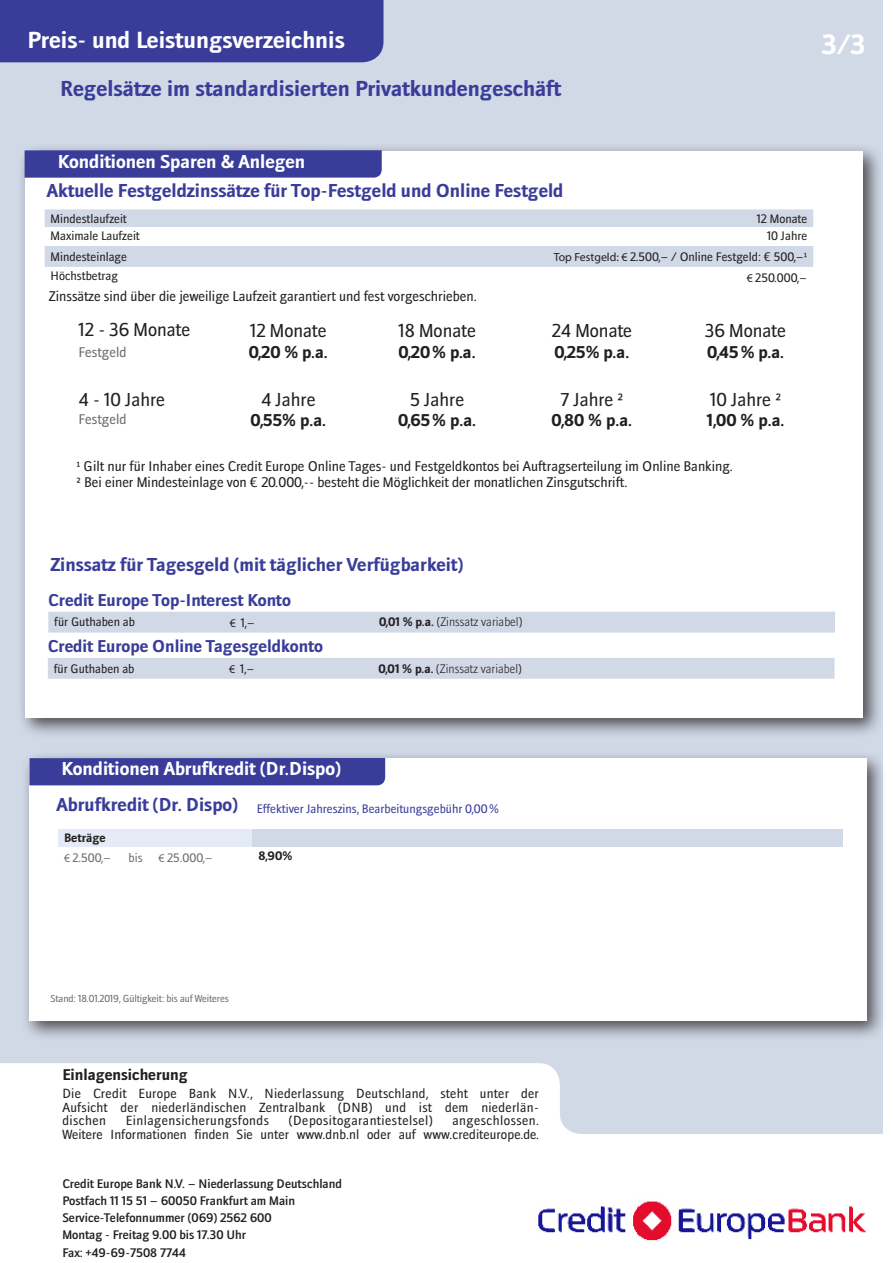
<style>
.page{position:relative;width:893px;height:1263px;background:#fff}
.page>*{position:absolute;margin:0;border:0;box-sizing:border-box;transform-origin:0 0}
.t1{font:700 27px "Doradani Rg";color:#fff}
.t2{font:700 22.5px "Doradani Rg";color:#fff}
.t3{font:700 21px "Doradani Rg";color:#393d99}
.t4{font:700 18px "Doradani Rg";color:#393d99}
.t5{font:18px "Doradani Rg";color:#231f20}
.t6{font:700 18px "Doradani Rg";color:#fff}
.t7{font:700 16.5px "Doradani Rg";color:#231f20}
.t8{font:700 16.5px "Doradani Rg";color:#393d99}
.t9{font:700 15px "Doradani Rg";color:#231f20}
.t10{font:13.5px "Doradani Rg";color:#231f20}
.t11{font:13.5px "Doradani Rg";color:#6c6d70}
.t12{font:12.75px/13.5px "Doradani Rg";letter-spacing:.02em;color:#231f20;text-align:justify}
.t13{font:12px/17.2px "Doradani Sb";color:#231f20}
.t14{font:11.85px "Doradani Rg";color:#231f20}
.t15{font:11.85px "Doradani Lt";color:#231f20}
.t16{font:11.85px "Doradani Rg";color:#393d99}
.t17{font:11.85px "Doradani Rg";color:#6c6d70}
.t18{font:700 11.85px "Doradani Rg";color:#231f20}
.t19{font:9.75px "Doradani Rg";letter-spacing:-.01em;color:#6c6d70}
.s1{font-family:"Myriad Pro"}
.s2{font-family:"Doradani Rg";font-weight:700}
</style>
<div class="page">
<div style="left:0;top:0;width:882px;height:1263px;background:#d1d9e7"></div>
<div style="left:0;top:0;width:384px;height:62px;background:#393d99"></div>
<svg style="left:0;top:1063px;width:883px;height:200px;fill:#fff"></svg>
<img style="left:509px;top:1165px;width:374px;height:98px">
<div style="left:17px;top:143px;width:867px;height:595px;background:#231f20;opacity:.75"></div>
<div style="left:25px;top:151px;width:838px;height:567px;background:#fff"></div>
<div style="left:48px;top:612px;width:787px;height:21px;background:#d1d9e7"></div>
<svg style="left:45px;top:209px;width:768px;height:58px"></svg>
<svg style="left:25px;top:150px;width:357px;height:28px;background:#3d419b"></svg>
<div style="left:21px;top:750px;width:866px;height:291px;background:#231f20;opacity:.75"></div>
<div style="left:29px;top:758px;width:837px;height:262px;background:#fff"></div>
<div style="left:58px;top:829px;width:195px;height:18px;background:#e4ebf6"></div>
<div style="left:253px;top:829px;width:590px;height:18px;background:#d1d9e7"></div>
<div style="left:29px;top:758px;width:356px;height:27px;background:#393d99"></div>
<div style="left:48px;top:658px;width:786px;height:21px;background:#d1d9e7"></div>
<p class="t2" style="left:28px;top:27px;width:319px">Preis- und Leistungsverzeichnis</p>
<p class="t1" style="left:822px;top:29px;width:46px">3/3</p>
<p class="t3" style="left:60px;top:77px;width:503px">Regelsätze im standardisierten Privatkundengeschäft</p>
<p class="t6" style="left:58px;top:151px;width:249px">Konditionen Sparen &amp; Anlegen</p>
<p class="t4" style="left:47px;top:180px;width:518px">Aktuelle Festgeldzinssätze für Top-Festgeld und Online Festgeld</p>
<p class="t14" style="left:51px;top:211px;width:78px">Mindestlaufzeit</p>
<p class="t14" style="left:757px;top:211px;width:52px">12 Monate</p>
<p class="t14" style="left:51px;top:229px;width:91px">Maximale Laufzeit</p>
<p class="t14" style="left:767px;top:229px;width:42px">10 Jahre</p>
<p class="t14" style="left:51px;top:250px;width:78px">Mindesteinlage</p>
<p class="t14" style="left:554px;top:250px;width:255px"><span class="s1">Top Festgeld: €</span> 2.500,– / Online Festgeld: € 500,–¹</p>
<p class="t14" style="left:51px;top:269px;width:69px">Höchstbetrag</p>
<p class="t14" style="left:747px;top:271px;width:62px"><span class="s1">€</span> 250.000,–</p>
<p class="t10" style="left:49px;top:288px;width:429px">Zinssätze sind über die jeweilige Laufzeit garantiert und fest vorgeschrieben.</p>
<p class="t5" style="left:79px;top:319px;width:113px">12 - 36 Monate</p>
<p class="t5" style="left:250px;top:320px;width:78px">12 Monate</p>
<p class="t5" style="left:398px;top:320px;width:79px">18 Monate</p>
<p class="t5" style="left:552px;top:320px;width:82px">24 Monate</p>
<p class="t5" style="left:705px;top:320px;width:82px">36 Monate</p>
<p class="t11" style="left:79px;top:344px;width:49px">Festgeld</p>
<p class="t7" style="left:249px;top:342px;width:81px">0,20 % p.a.</p>
<p class="t7" style="left:398px;top:342px;width:79px">0,20% p.a.</p>
<p class="t7" style="left:554px;top:342px;width:76px">0,25% p.a.</p>
<p class="t7" style="left:707px;top:342px;width:79px">0,45% p.a.</p>
<p class="t5" style="left:79px;top:389px;width:88px">4 - 10 Jahre</p>
<p class="t5" style="left:261px;top:389px;width:56px">4 Jahre</p>
<p class="t5" style="left:410px;top:389px;width:56px">5 Jahre</p>
<p class="t5" style="left:560px;top:389px;width:65px">7 Jahre ²</p>
<p class="t5" style="left:710px;top:389px;width:72px">10 Jahre ²</p>
<p class="t11" style="left:79px;top:411px;width:49px">Festgeld</p>
<p class="t7" style="left:251px;top:410px;width:77px">0,55% p.a.</p>
<p class="t7" style="left:398px;top:410px;width:80px">0,65% p.a.</p>
<p class="t7" style="left:552px;top:410px;width:82px">0,80 % p.a.</p>
<p class="t7" style="left:707px;top:410px;width:79px">1,00 % p.a.</p>
<p class="t10" style="left:77px;top:458px;width:658px">¹ Gilt nur für Inhaber eines Credit Europe Online Tages- und Festgeldkontos bei Auftragserteilung im Online Banking.</p>
<p class="t10" style="left:77px;top:474px;width:552px">² Bei einer Mindesteinlage von € 20.000,-- besteht die Möglichkeit der monatlichen Zinsgutschrift.</p>
<p class="t4" style="left:50px;top:554px;width:414px">Zinssatz für Tagesgeld (mit täglicher Verfügbarkeit)</p>
<p class="t8" style="left:48px;top:590px;width:244px">Credit Europe Top-Interest Konto</p>
<p class="t14" style="left:54px;top:615px;width:82px">für Guthaben ab</p>
<p class="t14" style="left:230px;top:615px;width:27px"><span class="s1">€</span> 1,–</p>
<p class="t15" style="left:379px;top:615px;width:145px"><span class="s2">0,01 % p.a.</span> (Zinssatz variabel)</p>
<p class="t8" style="left:48px;top:636px;width:277px">Credit Europe Online Tagesgeldkonto</p>
<p class="t14" style="left:54px;top:661px;width:82px">für Guthaben ab</p>
<p class="t14" style="left:229px;top:661px;width:27px"><span class="s1">€</span> 1,–</p>
<p class="t15" style="left:379px;top:661px;width:145px"><span class="s2">0,01 % p.a.</span> (Zinssatz variabel)</p>
<p class="t6" style="left:61px;top:758px;width:281px">Konditionen Abrufkredit (Dr.Dispo)</p>
<p class="t16" style="left:257px;top:802px;width:244px">Effektiver Jahreszins, Bearbeitungsgebühr 0,00%</p>
<p class="t4" style="left:57px;top:794px;width:183px">Abrufkredit (Dr. Dispo)</p>
<p class="t18" style="left:64px;top:831px;width:43px">Beträge</p>
<p class="t17" style="left:64px;top:850px;width:49px"><span class="s1">€</span> 2.500,–</p>
<p class="t17" style="left:129px;top:850px;width:16px">bis</p>
<p class="t17" style="left:159px;top:850px;width:56px"><span class="s1">€</span> 25.000,–</p>
<p class="t18" style="left:259px;top:849px;width:35px">8,90%</p>
<p class="t19" style="left:50px;top:992px;width:180px">Stand: 18.01.2019, Gültigkeit: bis auf Weiteres</p>
<p class="t9" style="left:62px;top:1066px;width:127px">Einlagensicherung</p>
<p class="t12" style="left:62px;top:1087px;width:478px">Die Credit Europe Bank N.V., Niederlassung Deutschland, steht unter der Aufsicht der niederländischen Zentralbank (DNB) und ist dem niederlän&shy;dischen</p>
<p class="t12" style="left:126px;top:1114px;width:145px">Einlagensicherungsfonds</p>
<p class="t12" style="left:289px;top:1114px;width:145px">(Depositogarantiestelsel)</p>
<p class="t12" style="left:62px;top:1114px;width:478px;text-align:right">angeschlossen.<br>Weitere Informationen finden Sie unter www.dnb.nl oder auf www.crediteurope.de.</p>
<p class="t13" style="left:62px;top:1174px;width:281px">Credit Europe Bank N.V. – Niederlassung Deutschland</p>
<p class="t13" style="left:62px;top:1192px;width:234px">Postfach 11 15 51 – 60050 Frankfurt am Main<br>Service-Telefonnummer (069) 2562 600</p>
<p class="t13" style="left:62px;top:1226px;width:185px">Montag - Freitag 9.00 bis 17.30 Uhr</p>
<p class="t13" style="left:62px;top:1243px;width:125px">Fax: +49-69-7508 7744</p>
</div>
